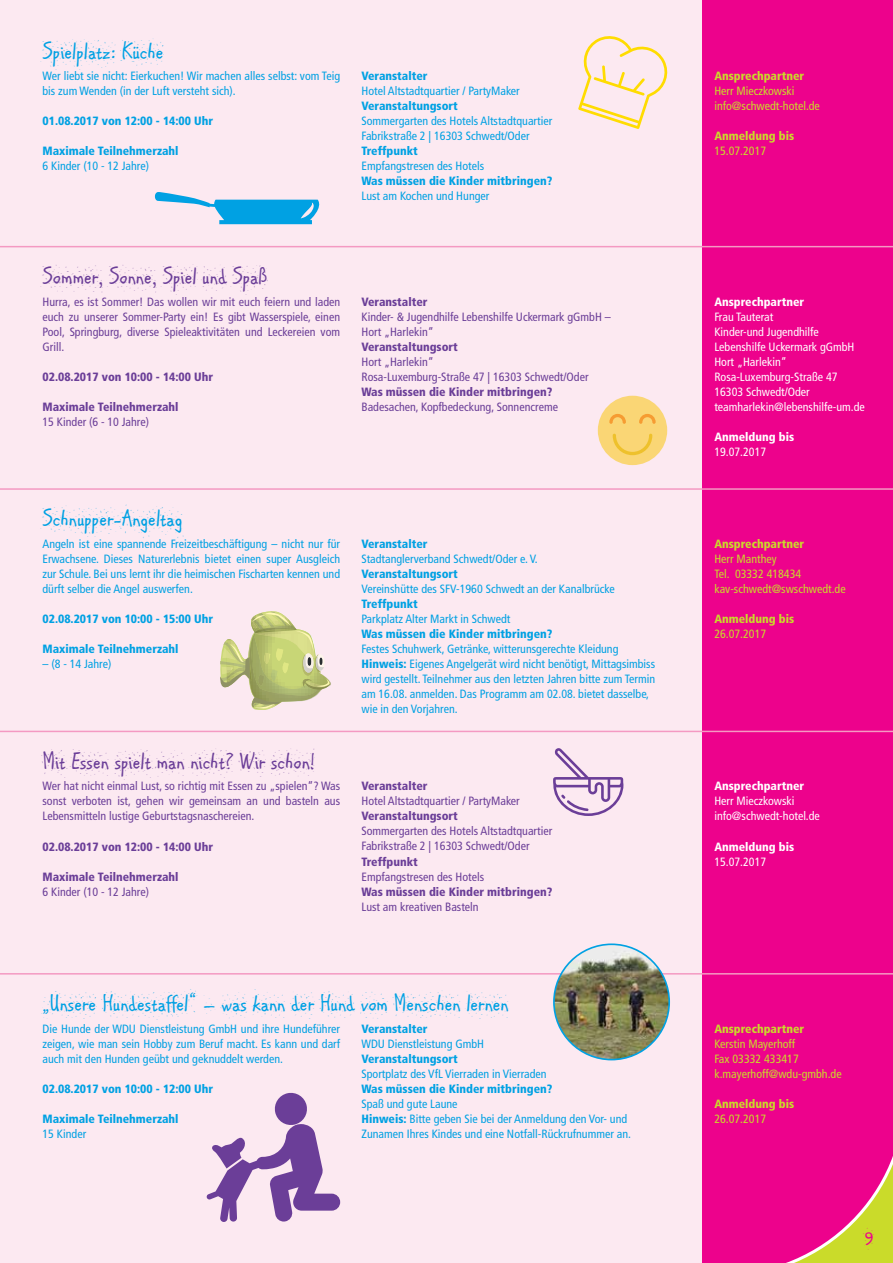
<style>
.page{position:relative;width:893px;height:1263px;background:#fff}
.page>*{position:absolute;margin:0;border:0;box-sizing:border-box;transform-origin:0 0}
.t1{font:24px "ARCARTER";color:#00a1e3}
.t2{font:24px "ARCARTER";color:#6b3e98}
.t3{font:22.5px "ARCARTER";color:#ed028c}
.t4{font:condensed 12px/15px "Frutiger LT Std";color:#00a1e3}
.t5{font:condensed 12px/15px "Frutiger LT Std";color:#6b3e98}
.t6{font:900 condensed 12px "Frutiger LT Std";color:#00a1e3}
.t7{font:900 condensed 12px "Frutiger LT Std";color:#6b3e98}
.t8{font:condensed 12px/15px "Frutiger LT Std";color:#fff}
.t9{font:condensed 12px/15px "Frutiger LT Std";color:#cadb2a}
.t10{font:900 condensed 12px "Frutiger LT Std";color:#cadb2a}
.t11{font:900 condensed 12px "Frutiger LT Std";color:#fff}
.s1{font-weight:900}
</style>
<div class="page">
<div style="left:702px;top:0;width:191px;height:1263px;background:#ed028c"></div>
<svg style="left:786px;top:1156px;width:107px;height:107px"></svg>
<div style="left:0;top:0;width:702px;height:1263px;background:#fce9f1"></div>
<hr style="left:0;top:246px;width:893px;height:1px;background:#f499c2">
<hr style="left:0;top:488px;width:893px;height:2px;background:#f499c2">
<hr style="left:0;top:731px;width:893px;height:1px;background:#f499c2">
<hr style="left:0;top:973px;width:893px;height:1px;background:#f499c2">
<img style="left:554px;top:944px;width:115px;height:115px;border-radius:58px">
<div style="left:553px;top:943px;width:117px;height:117px;border:2px solid #00a1e3;border-radius:50%"></div>
<svg style="left:206px;top:1092px;width:134px;height:130px"></svg>
<svg style="left:578px;top:36px;width:90px;height:93px"></svg>
<svg style="left:154px;top:192px;width:166px;height:32px"></svg>
<div style="left:598px;top:396px;width:69px;height:69px;background:#fad675;border-radius:50%"></div>
<svg style="left:613px;top:434px;width:39px;height:21px"></svg>
<svg style="left:609px;top:414px;width:17px;height:10px"></svg>
<svg style="left:639px;top:414px;width:17px;height:10px"></svg>
<svg style="left:220px;top:611px;width:110px;height:99px"></svg>
<svg style="left:553px;top:748px;width:70px;height:68px"></svg>
<h1 class="t1" style="left:43px;top:36px;width:123px">SPIELPLATZ: KÜCHE</h1>
<p class="t4" style="left:43px;top:69px;width:299px">Wer liebt sie nicht: Eierkuchen! Wir machen alles selbst: vom Teig bis zum Wenden (in der Luft versteht sich).</p>
<p class="t6" style="left:43px;top:114px;width:172px">01.08.2017 von 12:00 - 14:00 Uhr</p>
<p class="t6" style="left:43px;top:144px;width:138px">Maximale Teilnehmerzahl</p>
<p class="t4" style="left:43px;top:159px;width:108px">6 Kinder (10 - 12 Jahre)</p>
<p class="t6" style="left:361px;top:69px;width:68px">Veranstalter</p>
<p class="t4" style="left:361px;top:84px;width:160px">Hotel Altstadtquartier / PartyMaker</p>
<p class="t6" style="left:361px;top:99px;width:98px">Veranstaltungsort</p>
<p class="t4" style="left:361px;top:114px;width:192px">Sommergarten des Hotels Altstadtquartier<br>Fabrikstraße 2 | 16303 Schwedt/Oder</p>
<p class="t6" style="left:361px;top:144px;width:58px">Treffpunkt</p>
<p class="t4" style="left:361px;top:159px;width:124px">Empfangstresen des Hotels</p>
<p class="t6" style="left:361px;top:174px;width:192px">Was müssen die Kinder mitbringen?</p>
<p class="t4" style="left:361px;top:189px;width:129px">Lust am Kochen und Hunger</p>
<h1 class="t2" style="left:43px;top:262px;width:226px">SOMMER, SONNE, SPIEL UND SPAß</h1>
<p class="t5" style="left:43px;top:294px;width:299px;text-align:justify">Hurra, es ist Sommer! Das wollen wir mit euch feiern und laden euch zu unserer Sommer-Party ein! Es gibt Wasserspiele, einen Pool, Springburg, diverse Spieleaktivitäten und Leckereien vom Grill.</p>
<p class="t7" style="left:43px;top:369px;width:172px">02.08.2017 von 10:00 - 14:00 Uhr</p>
<p class="t7" style="left:43px;top:399px;width:138px">Maximale Teilnehmerzahl</p>
<p class="t5" style="left:43px;top:414px;width:108px">15 Kinder (6 - 10 Jahre)</p>
<p class="t7" style="left:361px;top:294px;width:68px">Veranstalter</p>
<p class="t5" style="left:361px;top:309px;width:251px">Kinder- &amp; Jugendhilfe Lebenshilfe Uckermark gGmbH –<br>Hort „Harlekin“</p>
<p class="t7" style="left:361px;top:339px;width:98px">Veranstaltungsort</p>
<p class="t5" style="left:361px;top:354px;width:229px">Hort „Harlekin“<br>Rosa-Luxemburg-Straße 47 | 16303 Schwedt/Oder</p>
<p class="t7" style="left:361px;top:384px;width:192px">Was müssen die Kinder mitbringen?</p>
<p class="t5" style="left:361px;top:399px;width:198px">Badesachen, Kopfbedeckung, Sonnencreme</p>
<h1 class="t1" style="left:43px;top:504px;width:142px">SCHNUPPER-ANGELTAG</h1>
<p class="t4" style="left:43px;top:536px;width:299px;text-align:justify">Angeln ist eine spannende Freizeitbeschäftigung – nicht nur für Erwachsene. Dieses Naturerlebnis bietet einen super Ausgleich zur Schule. Bei uns lernt ihr die heimischen Fischarten kennen und dürft selber die Angel auswerfen.</p>
<p class="t6" style="left:43px;top:612px;width:172px">02.08.2017 von 10:00 - 15:00 Uhr</p>
<p class="t6" style="left:43px;top:642px;width:138px">Maximale Teilnehmerzahl</p>
<p class="t4" style="left:43px;top:656px;width:70px">– (8 - 14 Jahre)</p>
<h1 class="t2" style="left:43px;top:746px;width:274px">MIT ESSEN SPIELT MAN NICHT? WIR SCHON!</h1>
<p class="t5" style="left:43px;top:779px;width:299px;text-align:justify">Wer hat nicht einmal Lust, so richtig mit Essen zu „spielen“? Was sonst verboten ist, gehen wir gemeinsam an und basteln aus Lebensmitteln lustige Geburtstagsnaschereien.</p>
<p class="t7" style="left:43px;top:839px;width:172px">02.08.2017 von 12:00 - 14:00 Uhr</p>
<p class="t7" style="left:43px;top:869px;width:138px">Maximale Teilnehmerzahl</p>
<p class="t5" style="left:43px;top:884px;width:108px">6 Kinder (10 - 12 Jahre)</p>
<p class="t6" style="left:361px;top:537px;width:68px">Veranstalter</p>
<p class="t4" style="left:361px;top:551px;width:178px">Stadtanglerverband Schwedt/Oder e. V.</p>
<p class="t6" style="left:361px;top:567px;width:98px">Veranstaltungsort</p>
<p class="t4" style="left:361px;top:581px;width:255px">Vereinshütte des SFV-1960 Schwedt an der Kanalbrücke</p>
<p class="t6" style="left:361px;top:597px;width:58px">Treffpunkt</p>
<p class="t4" style="left:361px;top:611px;width:151px">Parkplatz Alter Markt in Schwedt</p>
<p class="t6" style="left:361px;top:627px;width:192px">Was müssen die Kinder mitbringen?</p>
<p class="t4" style="left:361px;top:641px;width:295px">Festes Schuhwerk, Getränke, witterunsgerechte Kleidung <span class="s1">Hinweis:</span> Eigenes Angelgerät wird nicht benötigt, Mittagsimbiss wird gestellt. Teilnehmer aus den letzten Jahren bitte zum Termin am 16.08. anmelden. Das Programm am 02.08. bietet dasselbe, wie in den Vorjahren.</p>
<p class="t7" style="left:361px;top:779px;width:68px">Veranstalter</p>
<p class="t5" style="left:361px;top:794px;width:160px">Hotel Altstadtquartier / PartyMaker</p>
<p class="t7" style="left:361px;top:809px;width:98px">Veranstaltungsort</p>
<p class="t5" style="left:361px;top:824px;width:192px">Sommergarten des Hotels Altstadtquartier<br>Fabrikstraße 2 | 16303 Schwedt/Oder</p>
<p class="t7" style="left:361px;top:854px;width:58px">Treffpunkt</p>
<p class="t5" style="left:361px;top:869px;width:124px">Empfangstresen des Hotels</p>
<p class="t7" style="left:361px;top:884px;width:192px">Was müssen die Kinder mitbringen?</p>
<p class="t5" style="left:361px;top:899px;width:119px">Lust am kreativen Basteln</p>
<h1 class="t1" style="left:43px;top:989px;width:468px">„UNSERE HUNDESTAFFEL“ – WAS KANN DER HUND VOM MENSCHEN LERNEN</h1>
<p class="t6" style="left:361px;top:1021px;width:68px">Veranstalter</p>
<p class="t4" style="left:361px;top:1036px;width:124px">WDU Dienstleistung GmbH</p>
<p class="t6" style="left:361px;top:1051px;width:98px">Veranstaltungsort</p>
<p class="t4" style="left:361px;top:1066px;width:187px">Sportplatz des VfL Vierraden in Vierraden</p>
<p class="t6" style="left:361px;top:1081px;width:192px">Was müssen die Kinder mitbringen?</p>
<p class="t4" style="left:361px;top:1096px;width:271px">Spaß und gute Laune<br><span class="s1">Hinweis:</span> Bitte geben Sie bei der Anmeldung den Vor- und<br>Zunamen Ihres Kindes und eine Notfall-Rückrufnummer an.</p>
<p class="t4" style="left:43px;top:1021px;width:299px;text-align:justify">Die Hunde der WDU Dienstleistung GmbH und ihre Hundeführer zeigen, wie man sein Hobby zum Beruf macht. Es kann und darf auch mit den Hunden geübt und geknuddelt werden.</p>
<p class="t6" style="left:43px;top:1081px;width:172px">02.08.2017 von 10:00 - 12:00 Uhr</p>
<p class="t6" style="left:43px;top:1111px;width:138px">Maximale Teilnehmerzahl</p>
<p class="t4" style="left:43px;top:1126px;width:45px">15 Kinder</p>
<p class="t10" style="left:714px;top:69px;width:91px">Ansprechpartner</p>
<p class="t9" style="left:714px;top:84px;width:107px">Herr Mieczkowski info@schwedt-hotel.de</p>
<p class="t10" style="left:714px;top:129px;width:81px">Anmeldung bis</p>
<p class="t9" style="left:714px;top:144px;width:53px">15.07.2017</p>
<p class="t11" style="left:714px;top:294px;width:91px">Ansprechpartner</p>
<p class="t8" style="left:714px;top:309px;width:152px">Frau Tauterat<br>Kinder-und Jugendhilfe<br>Lebenshilfe Uckermark gGmbH<br>Hort „Harlekin“<br>Rosa-Luxemburg-Straße 47<br>16303 Schwedt/Oder teamharlekin@lebenshilfe-um.de</p>
<p class="t11" style="left:714px;top:429px;width:81px">Anmeldung bis</p>
<p class="t8" style="left:714px;top:444px;width:53px">19.07.2017</p>
<p class="t10" style="left:714px;top:537px;width:91px">Ansprechpartner</p>
<p class="t9" style="left:714px;top:551px;width:133px">Herr Manthey<br>Tel. 03332 418434 kav-schwedt@swschwedt.de</p>
<p class="t10" style="left:714px;top:612px;width:81px">Anmeldung bis</p>
<p class="t9" style="left:714px;top:626px;width:53px">26.07.2017</p>
<p class="t11" style="left:714px;top:779px;width:91px">Ansprechpartner</p>
<p class="t8" style="left:714px;top:794px;width:107px">Herr Mieczkowski info@schwedt-hotel.de</p>
<p class="t11" style="left:714px;top:839px;width:81px">Anmeldung bis</p>
<p class="t8" style="left:714px;top:854px;width:53px">15.07.2017</p>
<p class="t10" style="left:714px;top:1021px;width:91px">Ansprechpartner</p>
<p class="t9" style="left:714px;top:1036px;width:129px">Kerstin Mayerhoff<br>Fax 03332 433417 k.mayerhoff@wdu-gmbh.de</p>
<p class="t10" style="left:714px;top:1096px;width:81px">Anmeldung bis</p>
<p class="t9" style="left:714px;top:1111px;width:53px">26.07.2017</p>
<h2 class="t3" style="left:865px;top:1225px;width:10px">9</h2>
</div>
